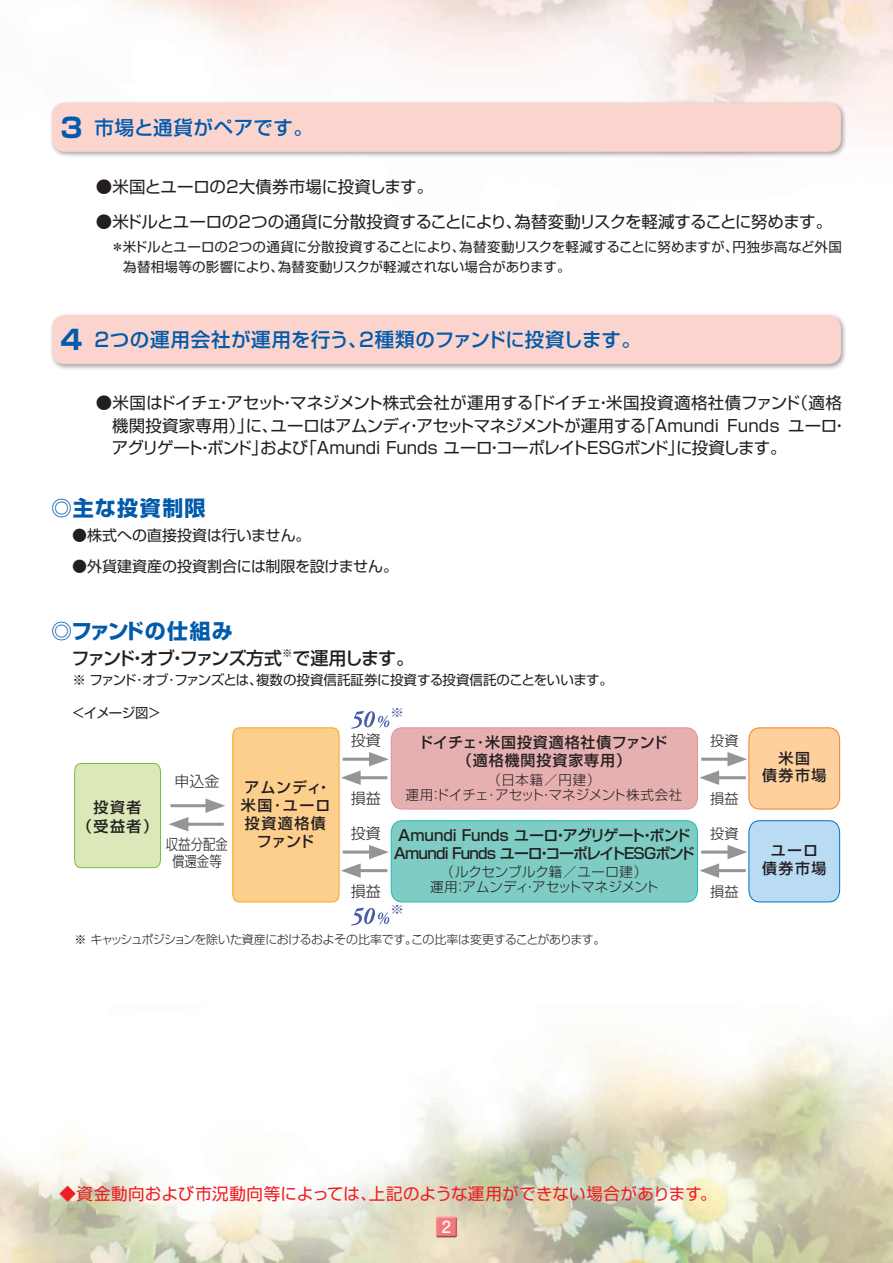
<style>
.page{position:relative;width:893px;height:1263px;background:#fff}
.page>*{position:absolute;margin:0;border:0;box-sizing:border-box;transform-origin:0 0}
.t1{font:700 21px "Shin Go Pro";letter-spacing:.035em;color:#015aaa}
.t2{font:700 21px "Shin Go Pro";letter-spacing:.055em;color:#015aaa}
.t3{font:500 19.5px "Shin Go Pro";letter-spacing:.015em;color:#015aaa}
.t4{font:500 18px "Shin Go Pro";letter-spacing:-.115em;color:#231f20}
.t5{font:500 18px "Shin Go Pro";letter-spacing:-.08em;color:#231f20}
.t6{font:16.5px/22.5px "Shin Go Pro";letter-spacing:-.02em;color:#231f20}
.t7{font:16.5px "Shin Go Pro";letter-spacing:.02em;color:#ee1d23}
.t8{font:700 16.5px "Futo Go B101 Pro";color:#fff}
.t9{font:500 15px/18px "Shin Go Pro";letter-spacing:-.05em;color:#231f20}
.t10{font:15px "Shin Go Pro";color:#231f20}
.t11{font:500 15px/18px "Shin Go Pro";letter-spacing:.06em;color:#231f20;text-align:center}
.t12{font:500 15px/18px "Shin Go Pro";letter-spacing:.07em;color:#231f20;text-align:center}
.t13{font:500 15px/17.2px "Shin Go Pro";color:#231f20;text-align:center}
.t14{font:300 15px "Shin Go Pro";color:#231f20}
.t15{font:300 15px/17.2px "Shin Go Pro";color:#231f20;text-align:center;scale:.83 1}
.t16{font:300 14.1px "Shin Go Pro";color:#231f20}
.t17{font:13.5px/19.5px "Shin Go Pro";letter-spacing:-.01em;color:#231f20}
.t18{font:300 13.5px/15px "Shin Go Pro";letter-spacing:.005em;color:#231f20;text-align:center}
.t19{font:13.5px "Shin Go Pro";letter-spacing:-.035em;color:#231f20}
.t20{font:12.3px "Ryumin Pro";color:#4a5da9;scale:1.16 1}
.t21{font:300 12px "Shin Go Pro";letter-spacing:-.045em;color:#231f20}
.t22{font:500 10.5px "Shin Go Pro";color:#231f20}
.s1{font-weight:700;font-size:27px}
</style>
<div class="page">
<img style="left:0;top:907px;width:893px;height:356px">
<img style="left:114px;top:0;width:779px;height:131px">
<div style="left:436px;top:1213px;width:23px;height:24px;background:#e3d8bf"></div>
<div style="left:436px;top:1215px;width:23px;height:24px;background:#231f20;opacity:.75"></div>
<div style="left:50px;top:313px;width:798px;height:58px;background:#231f20;opacity:.4"></div>
<div style="left:52px;top:315px;width:789px;height:49px;background:#fbd4ce;border-radius:13px"></div>
<div style="left:50px;top:100px;width:798px;height:59px;background:#231f20;opacity:.4"></div>
<div style="left:52px;top:103px;width:789px;height:49px;background:#fbd4ce;border-radius:13px"></div>
<div style="left:74px;top:763px;width:87px;height:105px;background:#dbe9b8"></div>
<svg style="left:169px;top:798px;width:56px;height:33px"></svg>
<svg style="left:351px;top:908px;width:38px;height:17px"></svg>
<svg style="left:232px;top:711px;width:608px;height:191px"></svg>
<p class="t3" style="left:61px;top:111px;width:254px"><span class="s1">3</span> 市場と通貨がペアです。</p>
<p class="t6" style="left:96px;top:173px;width:339px">●米国とユーロの2大債券市場に投資します。</p>
<p class="t6" style="left:96px;top:209px;width:738px">●米ドルとユーロの2つの通貨に分散投資することにより、為替変動リスクを軽減することに努めます。</p>
<p class="t17" style="left:123px;top:236px;width:720px;text-indent:-13px">＊米ドルとユーロの２つの通貨に分散投資することにより、為替変動リスクを軽減することに努めますが、円独歩高など外国為替相場等の影響により、為替変動リスクが軽減されない場合があります。</p>
<p class="t3" style="left:61px;top:324px;width:582px"><span class="s1">4</span> ２つの運用会社が運用を行う、２種類のファンドに投資します。</p>
<p class="t6" style="left:112px;top:390px;width:737px;text-indent:-16px">●米国はドイチェ・アセット・マネジメント株式会社が運用する「ドイチェ・米国投資適格社債ファンド（適格機関投資家専用）」に、ユーロはアムンディ・アセットマネジメントが運用する「Amundi Funds ユーロ・アグリゲート・ボンド」および「Amundi Funds ユーロ・コーポレイトESGボンド」に投資します。</p>
<p class="t2" style="left:51px;top:492px;width:156px">◎主な投資制限</p>
<p class="t10" style="left:72px;top:523px;width:240px">●株式への直接投資は行いません。</p>
<p class="t10" style="left:72px;top:554px;width:327px">●外貨建資産の投資割合には制限を設けません。</p>
<p class="t1" style="left:51px;top:614px;width:183px">◎ファンドの仕組み</p>
<p class="t4" style="left:72px;top:644px;width:212px">ファンド・オブ・ファンズ方式</p>
<p class="t22" style="left:282px;top:644px;width:12px">※</p>
<p class="t5" style="left:293px;top:644px;width:123px">で運用します。</p>
<p class="t19" style="left:72px;top:669px;width:542px">※ ファンド･オブ･ファンズとは、複数の投資信託証券に投資する投資信託のことをいいます。</p>
<p class="t17" style="left:72px;top:701px;width:90px">＜イメージ図＞</p>
<p class="t20" style="left:390px;top:703px;width:14px">※</p>
<p class="t14" style="left:351px;top:728px;width:31px">投資</p>
<p class="t11" style="left:418px;top:732px;width:251px">ドイチェ･米国投資適格社債ファンド（適格機関投資家専用）</p>
<p class="t18" style="left:406px;top:770px;width:278px">（日本籍／円建）<br>運用：ドイチェ･アセット・マネジメント株式会社</p>
<p class="t14" style="left:174px;top:769px;width:46px">申込金</p>
<p class="t12" style="left:241px;top:777px;width:92px">アムンディ・米国･ユーロ投資適格債ファンド</p>
<p class="t14" style="left:351px;top:786px;width:31px">損益</p>
<p class="t13" style="left:77px;top:796px;width:82px;line-height:19.2px">投資者<br>（受益者）</p>
<p class="t14" style="left:351px;top:821px;width:31px">投資</p>
<p class="t9" style="left:394px;top:825px;width:302px">Amundi Funds ユーロ・アグリゲート・ボンド<br>Amundi Funds ユーロ・コーポレイトESGボンド</p>
<p class="t18" style="left:430px;top:863px;width:230px">（ルクセンブルク籍／ユーロ建）<br>運用：アムンディ・アセットマネジメント</p>
<p class="t15" style="left:166px;top:834px;width:76px">収益分配金償還金等</p>
<p class="t14" style="left:351px;top:878px;width:31px">損益</p>
<p class="t20" style="left:390px;top:899px;width:14px">※</p>
<p class="t21" style="left:75px;top:929px;width:532px">※ キャッシュポジションを除いた資産におけるおよその比率です。この比率は変更することがあります。</p>
<p class="t16" style="left:710px;top:729px;width:30px">投資</p>
<p class="t16" style="left:710px;top:787px;width:30px">損益</p>
<p class="t16" style="left:710px;top:822px;width:30px">投資</p>
<p class="t16" style="left:710px;top:879px;width:30px">損益</p>
<p class="t13" style="left:762px;top:748px;width:66px">米国<br>債券市場</p>
<p class="t13" style="left:762px;top:840px;width:66px">ユーロ債券市場</p>
<p class="t7" style="left:60px;top:1180px;width:659px">◆資金動向および市況動向等によっては、上記のような運用ができない場合があります。</p>
<p class="t8" style="left:442px;top:1214px;width:11px">2</p>
</div>
